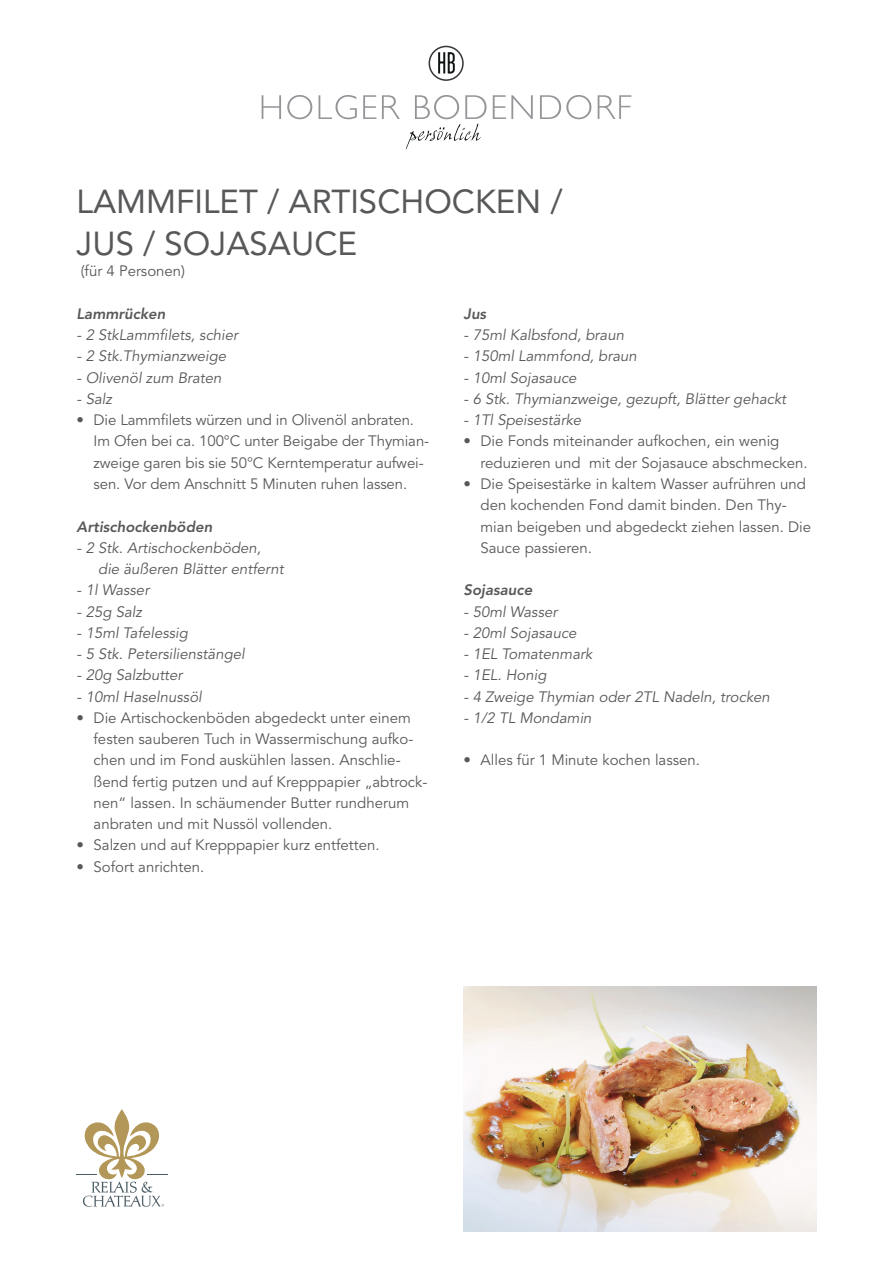
<style>
.page{position:relative;width:893px;height:1263px;background:#fff}
.page>*{position:absolute;margin:0;border:0;box-sizing:border-box;transform-origin:0 0}
.t1{font:33px/42.5px "Avenir";color:#57585a}
.t2{font:15px/21.3px "Avenir";color:#57585a}
.t3{font:italic 15px/21.3px "Avenir";color:#57585a}
.t4{font:italic 800 15px "Avenir";color:#57585a}
</style>
<div class="page">
<img style="left:463px;top:986px;width:353px;height:245px">
<svg style="left:77px;top:1109px;width:90px;height:98px"></svg>
<svg style="left:262px;top:95px;width:19px;height:24px"></svg>
<svg style="left:287px;top:95px;width:25px;height:24px"></svg>
<svg style="left:319px;top:95px;width:38px;height:24px"></svg>
<svg style="left:363px;top:95px;width:13px;height:24px"></svg>
<svg style="left:382px;top:95px;width:18px;height:24px"></svg>
<svg style="left:493px;top:95px;width:40px;height:24px"></svg>
<svg style="left:540px;top:95px;width:51px;height:24px"></svg>
<svg style="left:598px;top:95px;width:33px;height:24px"></svg>
<svg style="left:406px;top:95px;width:80px;height:55px"></svg>
<svg style="left:429px;top:46px;width:35px;height:35px"></svg>
<h1 class="t1" style="left:77px;top:180px;width:487px">LAMMFILET / ARTISCHOCKEN /<br>JUS / SOJASAUCE</h1>
<p class="t2" style="left:81px;top:261px;width:106px">(für 4 Personen)</p>
<p class="t4" style="left:463px;top:305px;width:24px">Jus</p>
<p class="t3" style="left:463px;top:325px;width:162px">- 75ml Kalbsfond, braun</p>
<p class="t3" style="left:463px;top:346px;width:175px">- 150ml Lammfond, braun</p>
<p class="t3" style="left:463px;top:367px;width:115px">- 10ml Sojasauce</p>
<p class="t3" style="left:463px;top:389px;width:324px">- 6 Stk. Thymianzweige, gezupft, Blätter gehackt</p>
<p class="t3" style="left:463px;top:410px;width:119px">- 1Tl Speisestärke</p>
<p class="t2" style="left:480px;top:431px;width:329px;text-indent:-17px">• Die Fonds miteinander aufkochen, ein wenig reduzieren und mit der Sojasauce abschmecken.</p>
<p class="t2" style="left:480px;top:474px;width:332px;text-indent:-17px">• Die Speisestärke in kaltem Wasser aufrühren und den kochenden Fond damit binden. Den Thy&shy;mian beigeben und abgedeckt ziehen lassen. Die Sauce passieren.</p>
<p class="t4" style="left:463px;top:581px;width:70px">Sojasauce</p>
<p class="t3" style="left:463px;top:601px;width:95px">- 50ml Wasser</p>
<p class="t3" style="left:463px;top:622px;width:115px">- 20ml Sojasauce</p>
<p class="t3" style="left:463px;top:644px;width:130px">- 1EL Tomatenmark</p>
<p class="t3" style="left:463px;top:665px;width:85px">- 1EL. Honig</p>
<p class="t3" style="left:463px;top:686px;width:308px">- 4 Zweige Thymian oder 2TL Nadeln, trocken</p>
<p class="t3" style="left:463px;top:707px;width:130px">- 1/2 TL Mondamin</p>
<p class="t2" style="left:463px;top:750px;width:238px">• Alles für 1 Minute kochen lassen.</p>
<p class="t4" style="left:77px;top:305px;width:90px">Lammrücken</p>
<p class="t3" style="left:77px;top:325px;width:163px">- 2 StkLammfilets, schier</p>
<p class="t3" style="left:77px;top:346px;width:151px">- 2 Stk.Thymianzweige</p>
<p class="t3" style="left:77px;top:367px;width:147px">- Olivenöl zum Braten</p>
<p class="t3" style="left:77px;top:389px;width:37px">- Salz</p>
<p class="t2" style="left:94px;top:410px;width:337px;text-indent:-17px">• Die Lammfilets würzen und in Olivenöl anbraten.<br>Im Ofen bei ca. 100°C unter Beigabe der Thymian&shy;zweige garen bis sie 50°C Kerntemperatur aufwei&shy;sen. Vor dem Anschnitt 5 Minuten ruhen lassen.</p>
<p class="t4" style="left:77px;top:517px;width:137px">Artischockenböden</p>
<p class="t3" style="left:98px;top:537px;width:187px;text-indent:-22px">- 2 Stk. Artischockenböden, die äußeren Blätter entfernt</p>
<p class="t3" style="left:77px;top:580px;width:74px">- 1l Wasser</p>
<p class="t3" style="left:77px;top:601px;width:67px">- 25g Salz</p>
<p class="t3" style="left:77px;top:622px;width:113px">- 15ml Tafelessig</p>
<p class="t3" style="left:77px;top:644px;width:170px">- 5 Stk. Petersilienstängel</p>
<p class="t3" style="left:77px;top:665px;width:108px">- 20g Salzbutter</p>
<p class="t3" style="left:77px;top:686px;width:127px">- 10ml Haselnussöl</p>
<p class="t2" style="left:94px;top:707px;width:335px;text-indent:-17px">• Die Artischockenböden abgedeckt unter einem festen sauberen Tuch in Wassermischung aufko&shy;chen und im Fond auskühlen lassen. Anschlie&shy;ßend fertig putzen und auf Krepppapier „abtrock&shy;nen“ lassen. In schäumender Butter rundherum anbraten und mit Nussöl vollenden.</p>
<p class="t2" style="left:77px;top:835px;width:305px">• Salzen und auf Krepppapier kurz entfetten.</p>
<p class="t2" style="left:77px;top:856px;width:129px">• Sofort anrichten.</p>
</div>
